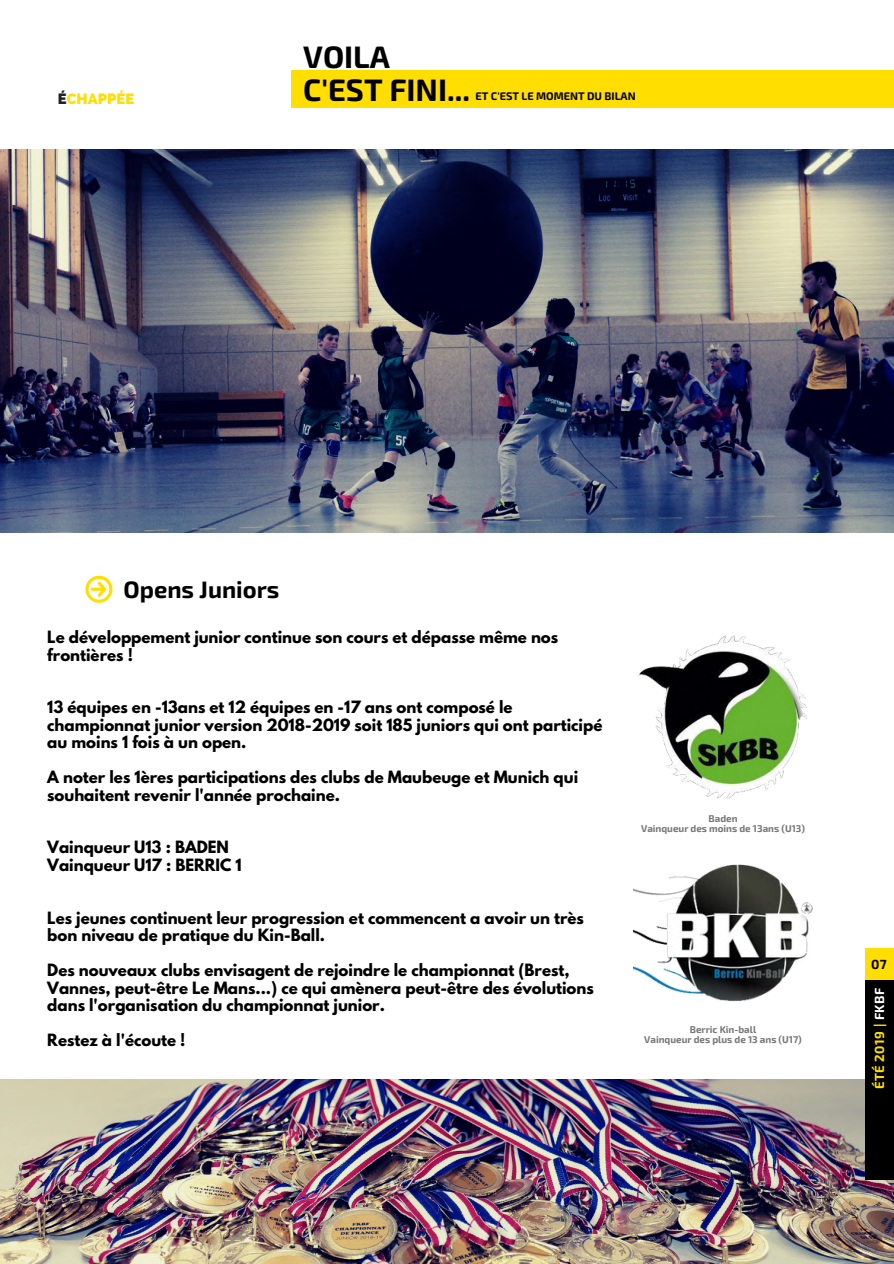
<style>
.page{position:relative;width:894px;height:1264px;background:#fff}
.page>*{position:absolute;margin:0;border:0;box-sizing:border-box;transform-origin:0 0}
.t1{font:700 31.05px/32.8px "Exo 2";color:#000}
.t2{font:700 23.7px "Exo 2";color:#000}
.t3{font:700 15px/17.5px "League Spartan";color:#000}
.t4{font:800 14.85px "Raleway";letter-spacing:.005em;color:#ffde00}
.t5{font:700 13.2px "Exo 2";letter-spacing:.03em;color:#ffde00}
.t6{font:700 13.2px "Exo 2";color:#000}
.t7{font:700 10.95px "Exo 2";color:#000}
.t8{font:700 9.75px/9.9px "Exo 2";color:#777;text-align:center}
.s1{color:#222}
.s2{color:#fff}
</style>
<div class="page">
<img style="left:0;top:1079px;width:893px;height:184px">
<div style="left:864px;top:978px;width:29px;height:201px;background:#000"></div>
<div style="left:864px;top:947px;width:29px;height:32px;background:#ffde00"></div>
<svg style="left:85px;top:575px;width:27px;height:27px"></svg>
<img style="left:0;top:149px;width:893px;height:383px">
<img style="left:633px;top:864px;width:179px;height:138px">
<img style="left:639px;top:635px;width:168px;height:164px">
<div style="left:292px;top:70px;width:601px;height:37px;background:#ffde00"></div>
<p class="t4" style="left:58px;top:90px;width:78px"><span class="s1">É</span>CHAPPÉE</p>
<h1 class="t1" style="left:303px;top:39px;width:168px">VOILA<br>C'EST FINI...</h1>
<p class="t7" style="left:475px;top:88px;width:161px">ET C'EST LE MOMENT DU BILAN</p>
<h2 class="t2" style="left:123px;top:574px;width:157px">Opens Juniors</h2>
<p class="t3" style="left:47px;top:630px;width:512px">Le développement junior continue son cours et dépasse même nos frontières !</p>
<p class="t3" style="left:47px;top:700px;width:556px">13 équipes en -13ans et 12 équipes en -17 ans ont composé le championnat junior version 2018-2019 soit 185 juniors qui ont participé au moins 1 fois à un open.</p>
<p class="t3" style="left:47px;top:770px;width:532px">A noter les 1ères participations des clubs de Maubeuge et Munich qui souhaitent revenir l'année prochaine.</p>
<p class="t3" style="left:47px;top:840px;width:196px">Vainqueur U13 : BADEN<br>Vainqueur U17 : BERRIC 1</p>
<p class="t3" style="left:47px;top:910px;width:538px">Les jeunes continuent leur progression et commencent a avoir un très bon niveau de pratique du Kin-Ball.</p>
<p class="t3" style="left:47px;top:963px;width:548px">Des nouveaux clubs envisagent de rejoindre le championnat (Brest,<br>Vannes, peut-être Le Mans...) ce qui amènera peut-être des évolutions dans l'organisation du championnat junior.</p>
<p class="t3" style="left:47px;top:1033px;width:140px">Restez à l'écoute !</p>
<p class="t8" style="left:641px;top:813px;width:165px">Baden<br>Vainqueur des moins de 13ans (U13)</p>
<p class="t8" style="left:644px;top:1023px;width:159px">Berric Kin-ball<br>Vainqueur des plus de 13 ans (U17)</p>
<p class="t6" style="left:871px;top:955px;width:17px">07</p>
<p class="t5" style="left:870px;top:1089px;width:103px;rotate:-90deg">ÉTÉ 2019 | <span class="s2">FKBF</span></p>
</div>
